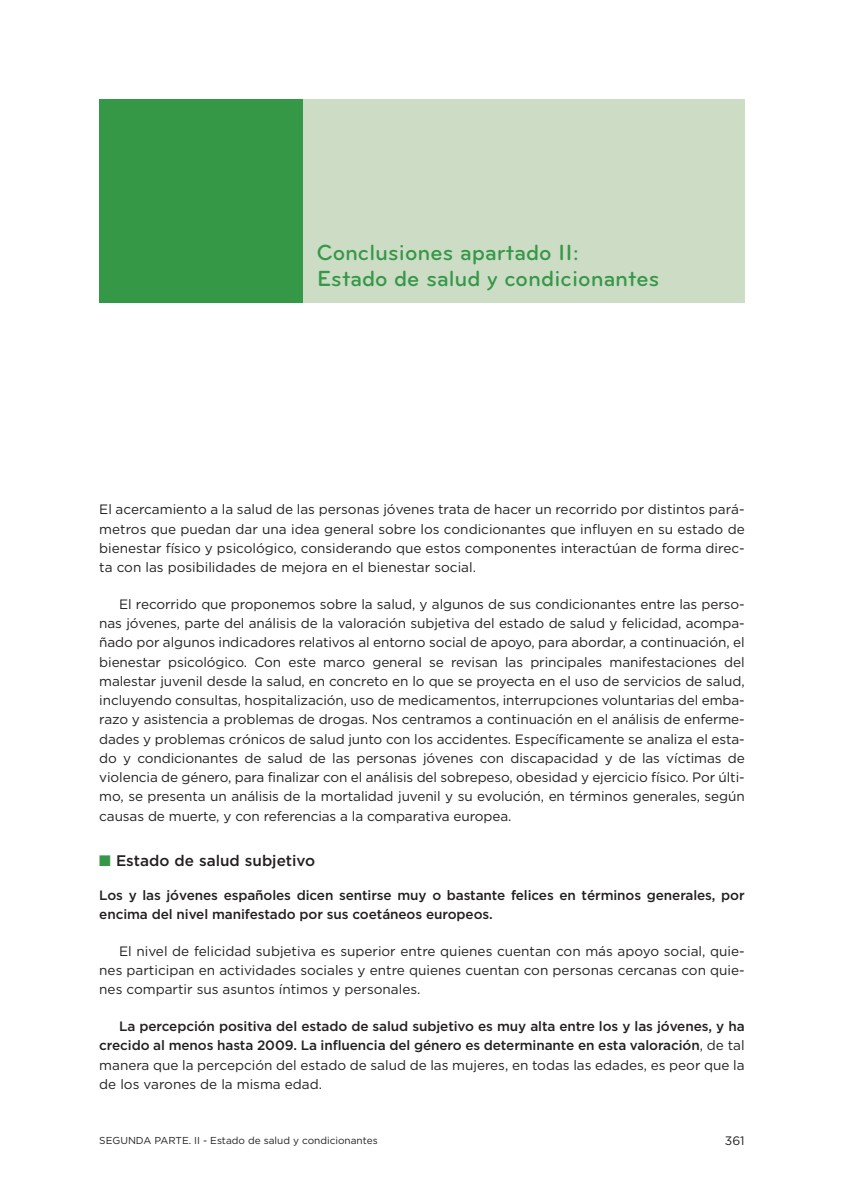
<style>
.page{position:relative;width:844px;height:1191px;background:#fff}
.page>*{position:absolute;margin:0;border:0;box-sizing:border-box;transform-origin:0 0}
.t1{font:500 22.75px/26.2px "Bryant";color:#359847}
.t2{font:500 15.4px "Gotham";color:#231f20}
.t3{font:13.65px/19.2px "Gotham";color:#231f20;text-align:justify}
.t4{font:500 13.65px/19.2px "Gotham";letter-spacing:-.005em;color:#231f20}
.t5{font:12.25px "Gotham";color:#231f20}
.t6{font:10.15px "Gotham";color:#231f20}
.s1{color:#359847}
.s2{font-weight:400}
</style>
<div class="page">
<div style="left:303px;top:99px;width:441px;height:204px;background:#ccdcc5"></div>
<div style="left:99px;top:99px;width:204px;height:204px;background:#359847"></div>
<p class="t1" style="left:317px;top:242px;width:344px">Conclusiones apartado II:<br>Estado de salud y condicionantes</p>
<p class="t3" style="left:99px;top:500px;width:646px">El acercamiento a la salud de las personas jóvenes trata de hacer un recorrido por distintos pará&shy;metros que puedan dar una idea general sobre los condicionantes que influyen en su estado de bienestar físico y psicológico, considerando que estos componentes interactúan de forma direc&shy;ta con las posibilidades de mejora en el bienestar social.</p>
<p class="t3" style="left:99px;top:594px;width:646px;text-indent:20px">El recorrido que proponemos sobre la salud, y algunos de sus condicionantes entre las perso&shy;nas jóvenes, parte del análisis de la valoración subjetiva del estado de salud y felicidad, acompa&shy;ñado por algunos indicadores relativos al entorno social de apoyo, para abordar, a continuación, el bienestar psicológico. Con este marco general se revisan las principales manifestaciones del malestar juvenil desde la salud, en concreto en lo que se proyecta en el uso de servicios de salud, incluyendo consultas, hospitalización, uso de medicamentos, interrupciones voluntarias del emba&shy;razo y asistencia a problemas de drogas. Nos centramos a continuación en el análisis de enferme&shy;dades y problemas crónicos de salud junto con los accidentes. Específicamente se analiza el esta&shy;do y condicionantes de salud de las personas jóvenes con discapacidad y de las víctimas de violencia de género, para finalizar con el análisis del sobrepeso, obesidad y ejercicio físico. Por últi&shy;mo, se presenta un análisis de la mortalidad juvenil y su evolución, en términos generales, según causas de muerte, y con referencias a la comparativa europea.</p>
<p class="t2" style="left:99px;top:851px;width:217px"><span class="s1">■</span> Estado de salud subjetivo</p>
<p class="t4" style="left:99px;top:885px;width:646px">Los y las jóvenes españoles dicen sentirse muy o bastante felices en términos generales, por encima del nivel manifestado por sus coetáneos europeos.</p>
<p class="t3" style="left:99px;top:941px;width:646px;text-indent:20px">El nivel de felicidad subjetiva es superior entre quienes cuentan con más apoyo social, quie&shy;nes participan en actividades sociales y entre quienes cuentan con personas cercanas con quie&shy;nes compartir sus asuntos íntimos y personales.</p>
<p class="t4" style="left:99px;top:1016px;width:646px;text-align:justify;text-indent:20px">La percepción positiva del estado de salud subjetivo es muy alta entre los y las jóvenes, y ha crecido al menos hasta 2009. La influencia del género es determinante en esta valoración<span class="s2">, de tal manera que la percepción del estado de salud de las mujeres, en todas las edades, es peor que la de los varones de la misma edad.</span></p>
<p class="t6" style="left:99px;top:1135px;width:280px">SEGUNDA PARTE. II - Estado de salud y condicionantes</p>
<p class="t5" style="left:724px;top:1133px;width:21px">361</p>
</div>
